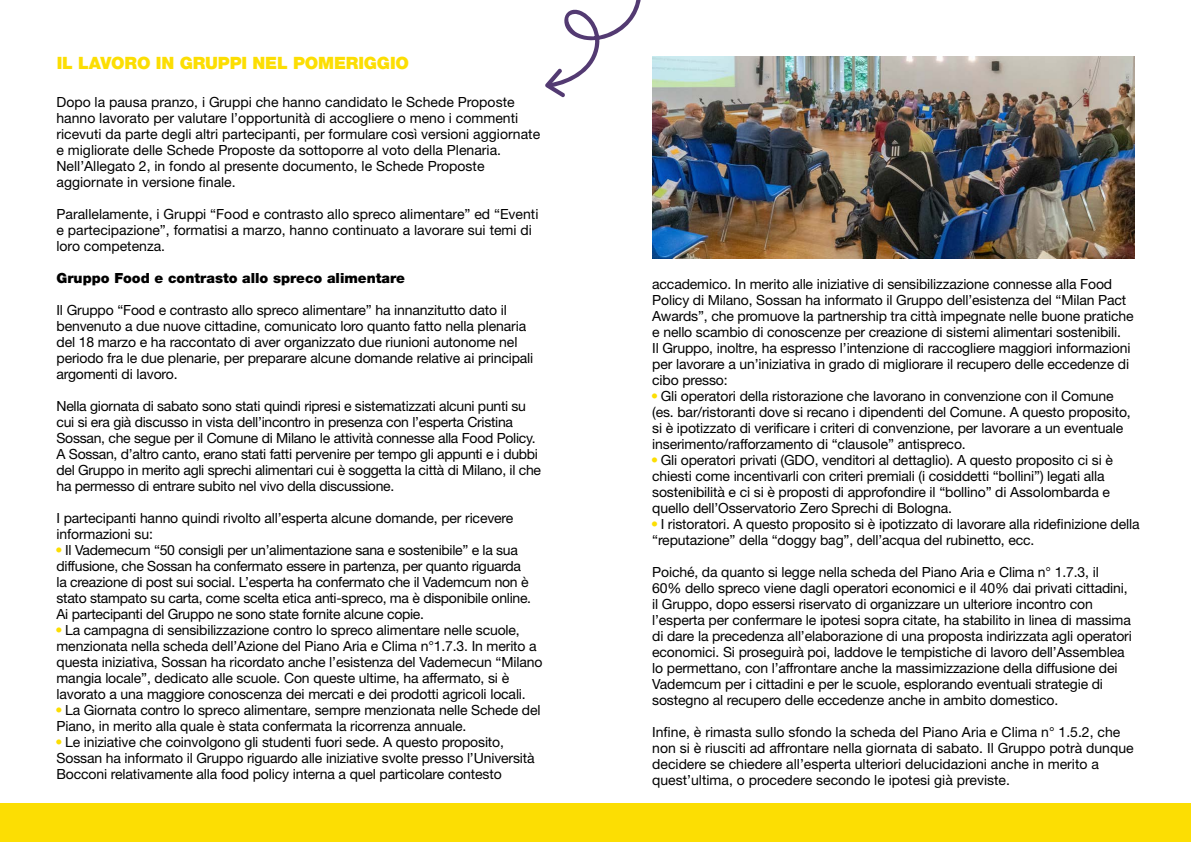
<style>
.page{position:relative;width:1191px;height:842px;background:#fff}
.page>*{position:absolute;margin:0;border:0;box-sizing:border-box;transform-origin:0 0}
.t1{font:900 17px "Helvetica Neue LT Std";letter-spacing:-.01em;color:#fcde03}
.t2{font:14px/16px "Helvetica Neue LT Std";letter-spacing:-.01em;color:#000}
.t3{font:900 14px "Helvetica Neue LT Std";color:#000}
.s1{font-family:"Univers LT Std";color:#fcde03}
</style>
<div class="page">
<img style="left:652px;top:57px;width:482px;height:201px">
<div style="left:0;top:803px;width:1191px;height:39px;background:#fcde03"></div>
<svg style="left:545px;top:0;width:96px;height:98px"></svg>
<p class="t1" style="left:57px;top:53px;width:354px">IL LAVORO IN GRUPPI NEL POMERIGGIO</p>
<p class="t2" style="left:56px;top:94px;width:485px">Dopo la pausa pranzo, i Gruppi che hanno candidato le Schede Proposte hanno lavorato per valutare l’opportunità di accogliere o meno i commenti ricevuti da parte degli altri partecipanti, per formulare così versioni aggiornate e migliorate delle Schede Proposte da sottoporre al voto della Plenaria.<br>Nell’Allegato 2, in fondo al presente documento, le Schede Proposte aggiornate in versione finale.</p>
<p class="t2" style="left:56px;top:206px;width:483px">Parallelamente, i Gruppi “Food e contrasto allo spreco alimentare” ed “Eventi e partecipazione”, formatisi a marzo, hanno continuato a lavorare sui temi di loro competenza.</p>
<p class="t3" style="left:56px;top:270px;width:350px">Gruppo Food e contrasto allo spreco alimentare</p>
<p class="t2" style="left:56px;top:302px;width:478px">Il Gruppo “Food e contrasto allo spreco alimentare” ha innanzitutto dato il benvenuto a due nuove cittadine, comunicato loro quanto fatto nella plenaria del 18 marzo e ha raccontato di aver organizzato due riunioni autonome nel periodo fra le due plenarie, per preparare alcune domande relative ai principali argomenti di lavoro.</p>
<p class="t2" style="left:56px;top:398px;width:486px">Nella giornata di sabato sono stati quindi ripresi e sistematizzati alcuni punti su cui si era già discusso in vista dell’incontro in presenza con l’esperta Cristina Sossan, che segue per il Comune di Milano le attività connesse alla Food Policy.<br>A Sossan, d’altro canto, erano stati fatti pervenire per tempo gli appunti e i dubbi del Gruppo in merito agli sprechi alimentari cui è soggetta la città di Milano, il che ha permesso di entrare subito nel vivo della discussione.</p>
<p class="t2" style="left:56px;top:510px;width:458px">I partecipanti hanno quindi rivolto all’esperta alcune domande, per ricevere informazioni su:</p>
<p class="t2" style="left:56px;top:542px;width:476px"><span class="s1">•</span> Il Vademecum “50 consigli per un’alimentazione sana e sostenibile” e la sua diffusione, che Sossan ha confermato essere in partenza, per quanto riguarda la creazione di post sui social. L’esperta ha confermato che il Vademcum non è stato stampato su carta, come scelta etica anti-spreco, ma è disponibile online.<br>Ai partecipanti del Gruppo ne sono state fornite alcune copie.</p>
<p class="t2" style="left:56px;top:622px;width:487px"><span class="s1">•</span> La campagna di sensibilizzazione contro lo spreco alimentare nelle scuole, menzionata nella scheda dell’Azione del Piano Aria e Clima n°1.7.3. In merito a questa iniziativa, Sossan ha ricordato anche l’esistenza del Vademecun “Milano mangia locale”, dedicato alle scuole. Con queste ultime, ha affermato, si è lavorato a una maggiore conoscenza dei mercati e dei prodotti agricoli locali.</p>
<p class="t2" style="left:56px;top:702px;width:485px"><span class="s1">•</span> La Giornata contro lo spreco alimentare, sempre menzionata nelle Schede del<br>Piano, in merito alla quale è stata confermata la ricorrenza annuale.</p>
<p class="t2" style="left:56px;top:734px;width:480px"><span class="s1">•</span> Le iniziative che coinvolgono gli studenti fuori sede. A questo proposito,<br>Sossan ha informato il Gruppo riguardo alle iniziative svolte presso l’Università<br>Bocconi relativamente alla food policy interna a quel particolare contesto</p>
<p class="t2" style="left:652px;top:276px;width:483px">accademico. In merito alle iniziative di sensibilizzazione connesse alla Food Policy di Milano, Sossan ha informato il Gruppo dell’esistenza del “Milan Pact Awards”, che promuove la partnership tra città impegnate nelle buone pratiche e nello scambio di conoscenze per creazione di sistemi alimentari sostenibili.<br>Il Gruppo, inoltre, ha espresso l’intenzione di raccogliere maggiori informazioni per lavorare a un’iniziativa in grado di migliorare il recupero delle eccedenze di cibo presso:</p>
<p class="t2" style="left:652px;top:388px;width:480px"><span class="s1">•</span> Gli operatori della ristorazione che lavorano in convenzione con il Comune (es. bar/ristoranti dove si recano i dipendenti del Comune. A questo proposito, si è ipotizzato di verificare i criteri di convenzione, per lavorare a un eventuale inserimento/rafforzamento di “clausole” antispreco.</p>
<p class="t2" style="left:652px;top:452px;width:462px"><span class="s1">•</span> Gli operatori privati (GDO, venditori al dettaglio). A questo proposito ci si è chiesti come incentivarli con criteri premiali (i cosiddetti “bollini”) legati alla sostenibilità e ci si è proposti di approfondire il “bollino” di Assolombarda e quello dell’Osservatorio Zero Sprechi di Bologna.</p>
<p class="t2" style="left:652px;top:516px;width:489px"><span class="s1">•</span> I ristoratori. A questo proposito si è ipotizzato di lavorare alla ridefinizione della “reputazione” della “doggy bag”, dell’acqua del rubinetto, ecc.</p>
<p class="t2" style="left:652px;top:564px;width:481px">Poiché, da quanto si legge nella scheda del Piano Aria e Clima n° 1.7.3, il<br>60% dello spreco viene dagli operatori economici e il 40% dai privati cittadini, il Gruppo, dopo essersi riservato di organizzare un ulteriore incontro con l’esperta per confermare le ipotesi sopra citate, ha stabilito in linea di massima di dare la precedenza all’elaborazione di una proposta indirizzata agli operatori economici. Si proseguirà poi, laddove le tempistiche di lavoro dell’Assemblea lo permettano, con l’affrontare anche la massimizzazione della diffusione dei Vademcum per i cittadini e per le scuole, esplorando eventuali strategie di sostegno al recupero delle eccedenze anche in ambito domestico.</p>
<p class="t2" style="left:652px;top:724px;width:483px">Infine, è rimasta sullo sfondo la scheda del Piano Aria e Clima n° 1.5.2, che non si è riusciti ad affrontare nella giornata di sabato. Il Gruppo potrà dunque decidere se chiedere all’esperta ulteriori delucidazioni anche in merito a quest’ultima, o procedere secondo le ipotesi già previste.</p>
</div>
